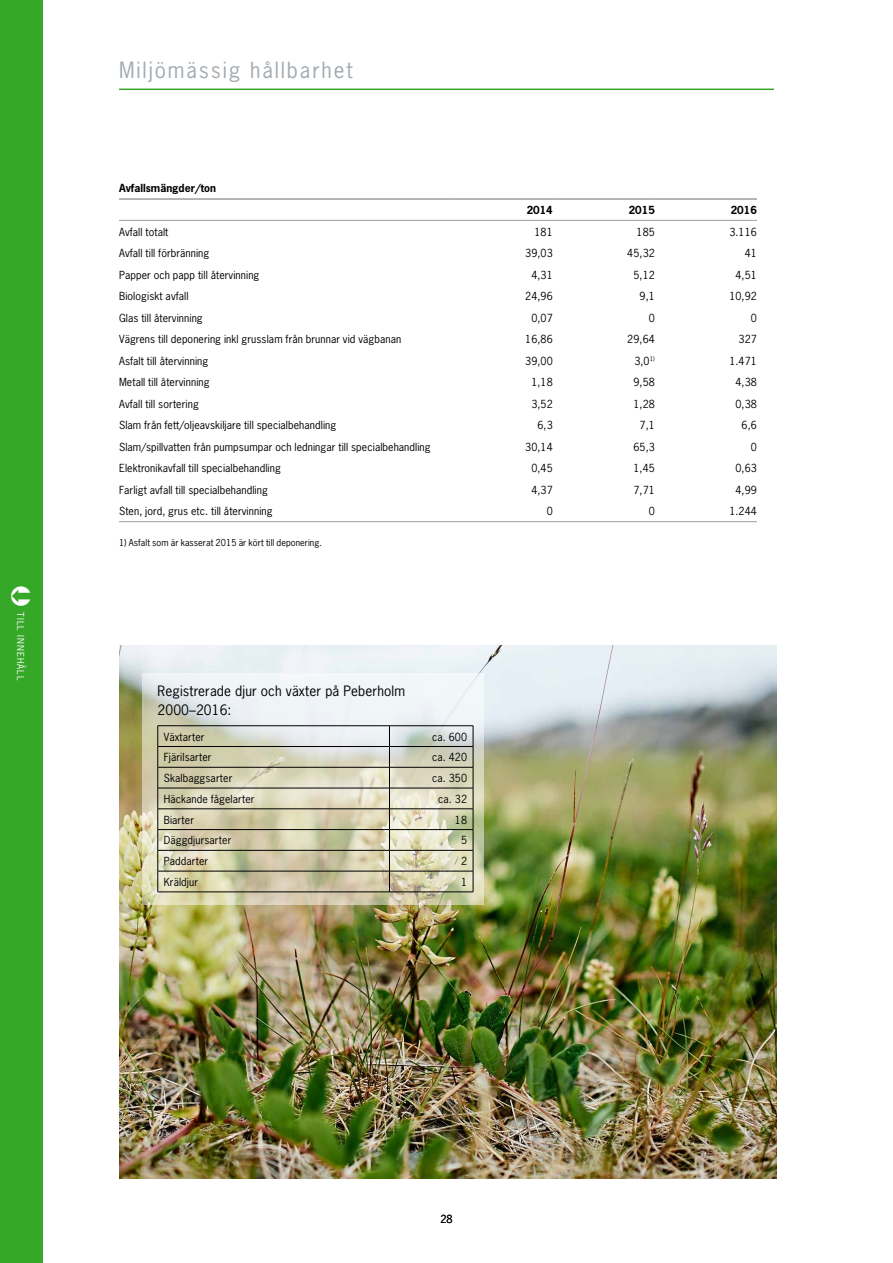
<style>
.page{position:relative;width:893px;height:1263px;background:#fff}
.page>*{position:absolute;margin:0;border:0;box-sizing:border-box;transform-origin:0 0}
.t1{font:21px "News Gothic";letter-spacing:.09em;color:#a3abb0}
.t2{font:13.5px/19.5px "News Gothic";letter-spacing:.01em;color:#000}
.t3{font:10.5px "News Gothic";letter-spacing:.01em;color:#000}
.t4{font:700 10.5px "News Gothic";color:#000}
.t5{font:9px "News Gothic";letter-spacing:.005em;color:#000}
.t6{font:9px "News Gothic";letter-spacing:.11em;color:#fff}
</style>
<div class="page">
<img style="left:119px;top:645px;width:658px;height:534px">
<hr style="left:119px;top:89px;width:655px;height:1px;background:#36a828">
<div style="left:0;top:0;width:43px;height:1263px;background:#36a828"></div>
<hr style="left:119px;top:220px;width:332px;height:1px;background:#9d9d9c">
<hr style="left:451px;top:220px;width:102px;height:1px;background:#9d9d9c">
<hr style="left:553px;top:220px;width:102px;height:1px;background:#9d9d9c">
<hr style="left:655px;top:220px;width:102px;height:1px;background:#9d9d9c">
<hr style="left:119px;top:198px;width:332px;height:2px;background:#9d9d9c">
<hr style="left:451px;top:198px;width:102px;height:2px;background:#9d9d9c">
<hr style="left:553px;top:198px;width:102px;height:2px;background:#9d9d9c">
<hr style="left:655px;top:198px;width:102px;height:2px;background:#9d9d9c">
<hr style="left:119px;top:521px;width:332px;height:1px;background:#9d9d9c">
<hr style="left:451px;top:521px;width:102px;height:1px;background:#9d9d9c">
<hr style="left:553px;top:521px;width:102px;height:1px;background:#9d9d9c">
<hr style="left:655px;top:521px;width:102px;height:1px;background:#9d9d9c">
<svg style="left:142px;top:674px;width:342px;height:231px"></svg>
<hr style="left:158px;top:725px;width:231px;height:1px;background:#000">
<hr style="left:389px;top:725px;width:84px;height:1px;background:#000">
<hr style="left:158px;top:746px;width:231px;height:1px;background:#000">
<hr style="left:389px;top:746px;width:84px;height:1px;background:#000">
<hr style="left:158px;top:767px;width:231px;height:1px;background:#000">
<hr style="left:389px;top:767px;width:84px;height:1px;background:#000">
<hr style="left:158px;top:788px;width:231px;height:1px;background:#000">
<hr style="left:389px;top:788px;width:84px;height:1px;background:#000">
<hr style="left:158px;top:808px;width:231px;height:1px;background:#000">
<hr style="left:389px;top:808px;width:84px;height:1px;background:#000">
<hr style="left:158px;top:829px;width:231px;height:1px;background:#000">
<hr style="left:389px;top:829px;width:84px;height:1px;background:#000">
<hr style="left:158px;top:850px;width:231px;height:1px;background:#000">
<hr style="left:389px;top:850px;width:84px;height:1px;background:#000">
<hr style="left:158px;top:871px;width:231px;height:1px;background:#000">
<svg style="left:158px;top:726px;width:1px;height:166px"></svg>
<hr style="left:389px;top:871px;width:84px;height:1px;background:#000">
<svg style="left:389px;top:726px;width:1px;height:166px"></svg>
<svg style="left:473px;top:726px;width:1px;height:166px"></svg>
<hr style="left:158px;top:892px;width:231px;height:1px;background:#000">
<hr style="left:389px;top:892px;width:84px;height:1px;background:#000">
<p class="t6" style="left:26px;top:612px;width:70px;rotate:90deg">TILL INNEHÅLL</p>
<h1 class="t1" style="left:119px;top:57px;width:235px">Miljömässig hållbarhet</h1>
<p class="t4" style="left:119px;top:181px;width:99px">Avfallsmängder/ton</p>
<p class="t4" style="left:527px;top:203px;width:28px">2014</p>
<p class="t4" style="left:629px;top:203px;width:28px">2015</p>
<p class="t4" style="left:731px;top:203px;width:28px">2016</p>
<p class="t3" style="left:119px;top:225px;width:51px">Avfall totalt</p>
<p class="t3" style="left:534px;top:225px;width:20px">181</p>
<p class="t3" style="left:636px;top:225px;width:20px">185</p>
<p class="t3" style="left:729px;top:225px;width:29px">3.116</p>
<p class="t3" style="left:119px;top:246px;width:92px">Avfall till förbränning</p>
<p class="t3" style="left:525px;top:246px;width:29px">39,03</p>
<p class="t3" style="left:627px;top:246px;width:29px">45,32</p>
<p class="t3" style="left:745px;top:246px;width:14px">41</p>
<p class="t3" style="left:119px;top:268px;width:142px">Papper och papp till återvinning</p>
<p class="t3" style="left:531px;top:268px;width:23px">4,31</p>
<p class="t3" style="left:633px;top:268px;width:23px">5,12</p>
<p class="t3" style="left:735px;top:268px;width:23px">4,51</p>
<p class="t3" style="left:119px;top:289px;width:71px">Biologiskt avfall</p>
<p class="t3" style="left:525px;top:289px;width:29px">24,96</p>
<p class="t3" style="left:640px;top:289px;width:17px">9,1</p>
<p class="t3" style="left:729px;top:289px;width:29px">10,92</p>
<p class="t3" style="left:119px;top:311px;width:85px">Glas till återvinning</p>
<p class="t3" style="left:531px;top:311px;width:23px">0,07</p>
<p class="t3" style="left:649px;top:311px;width:8px">0</p>
<p class="t3" style="left:751px;top:311px;width:8px">0</p>
<p class="t3" style="left:119px;top:332px;width:284px">Vägrens till deponering inkl grusslam från brunnar vid vägbanan</p>
<p class="t3" style="left:525px;top:332px;width:29px">16,86</p>
<p class="t3" style="left:627px;top:332px;width:29px">29,64</p>
<p class="t3" style="left:739px;top:332px;width:20px">327</p>
<p class="t3" style="left:119px;top:354px;width:91px">Asfalt till återvinning</p>
<p class="t3" style="left:525px;top:354px;width:29px">39,00</p>
<p class="t3" style="left:634px;top:354px;width:22px">3,0<sup>1)</sup></p>
<p class="t3" style="left:729px;top:354px;width:29px">1.471</p>
<p class="t3" style="left:119px;top:375px;width:92px">Metall till återvinning</p>
<p class="t3" style="left:531px;top:375px;width:23px">1,18</p>
<p class="t3" style="left:633px;top:375px;width:23px">9,58</p>
<p class="t3" style="left:735px;top:375px;width:23px">4,38</p>
<p class="t3" style="left:119px;top:397px;width:81px">Avfall till sortering</p>
<p class="t3" style="left:531px;top:397px;width:23px">3,52</p>
<p class="t3" style="left:633px;top:397px;width:23px">1,28</p>
<p class="t3" style="left:735px;top:397px;width:23px">0,38</p>
<p class="t3" style="left:119px;top:418px;width:219px">Slam från fett/oljeavskiljare till specialbehandling</p>
<p class="t3" style="left:537px;top:418px;width:17px">6,3</p>
<p class="t3" style="left:640px;top:418px;width:17px">7,1</p>
<p class="t3" style="left:742px;top:418px;width:17px">6,6</p>
<p class="t3" style="left:119px;top:440px;width:313px">Slam/spillvatten från pumpsumpar och ledningar till specialbehandling</p>
<p class="t3" style="left:525px;top:440px;width:29px">30,14</p>
<p class="t3" style="left:633px;top:440px;width:23px">65,3</p>
<p class="t3" style="left:751px;top:440px;width:8px">0</p>
<p class="t3" style="left:119px;top:462px;width:163px">Elektronikavfall till specialbehandling</p>
<p class="t3" style="left:531px;top:462px;width:23px">0,45</p>
<p class="t3" style="left:633px;top:462px;width:23px">1,45</p>
<p class="t3" style="left:735px;top:462px;width:23px">0,63</p>
<p class="t3" style="left:119px;top:483px;width:150px">Farligt avfall till specialbehandling</p>
<p class="t3" style="left:531px;top:483px;width:23px">4,37</p>
<p class="t3" style="left:633px;top:483px;width:23px">7,71</p>
<p class="t3" style="left:735px;top:483px;width:23px">4,99</p>
<p class="t3" style="left:119px;top:505px;width:155px">Sten, jord, grus etc. till återvinning</p>
<p class="t3" style="left:547px;top:505px;width:8px">0</p>
<p class="t3" style="left:649px;top:505px;width:8px">0</p>
<p class="t3" style="left:729px;top:505px;width:29px">1.244</p>
<p class="t5" style="left:119px;top:537px;width:204px">1) Asfalt som är kasserat 2015 är kört till deponering.</p>
<p class="t2" style="left:158px;top:680px;width:249px">Registrerade djur och växter på Peberholm<br>2000–2016:</p>
<p class="t3" style="left:164px;top:730px;width:42px">Växtarter</p>
<p class="t3" style="left:432px;top:730px;width:37px">ca. 600</p>
<p class="t3" style="left:164px;top:750px;width:49px">Fjärilsarter</p>
<p class="t3" style="left:432px;top:750px;width:37px">ca. 420</p>
<p class="t3" style="left:164px;top:771px;width:70px">Skalbaggsarter</p>
<p class="t3" style="left:432px;top:771px;width:37px">ca. 350</p>
<p class="t3" style="left:164px;top:792px;width:92px">Häckande fågelarter</p>
<p class="t3" style="left:438px;top:792px;width:30px">ca. 32</p>
<p class="t3" style="left:164px;top:813px;width:32px">Biarter</p>
<p class="t3" style="left:455px;top:813px;width:14px">18</p>
<p class="t3" style="left:164px;top:834px;width:69px">Däggdjursarter</p>
<p class="t3" style="left:461px;top:834px;width:8px">5</p>
<p class="t3" style="left:164px;top:854px;width:46px">Paddarter</p>
<p class="t3" style="left:461px;top:854px;width:8px">2</p>
<p class="t3" style="left:164px;top:875px;width:36px">Kräldjur</p>
<p class="t3" style="left:461px;top:875px;width:8px">1</p>
<p class="t3" style="left:440px;top:1212px;width:14px">28</p>
</div>
